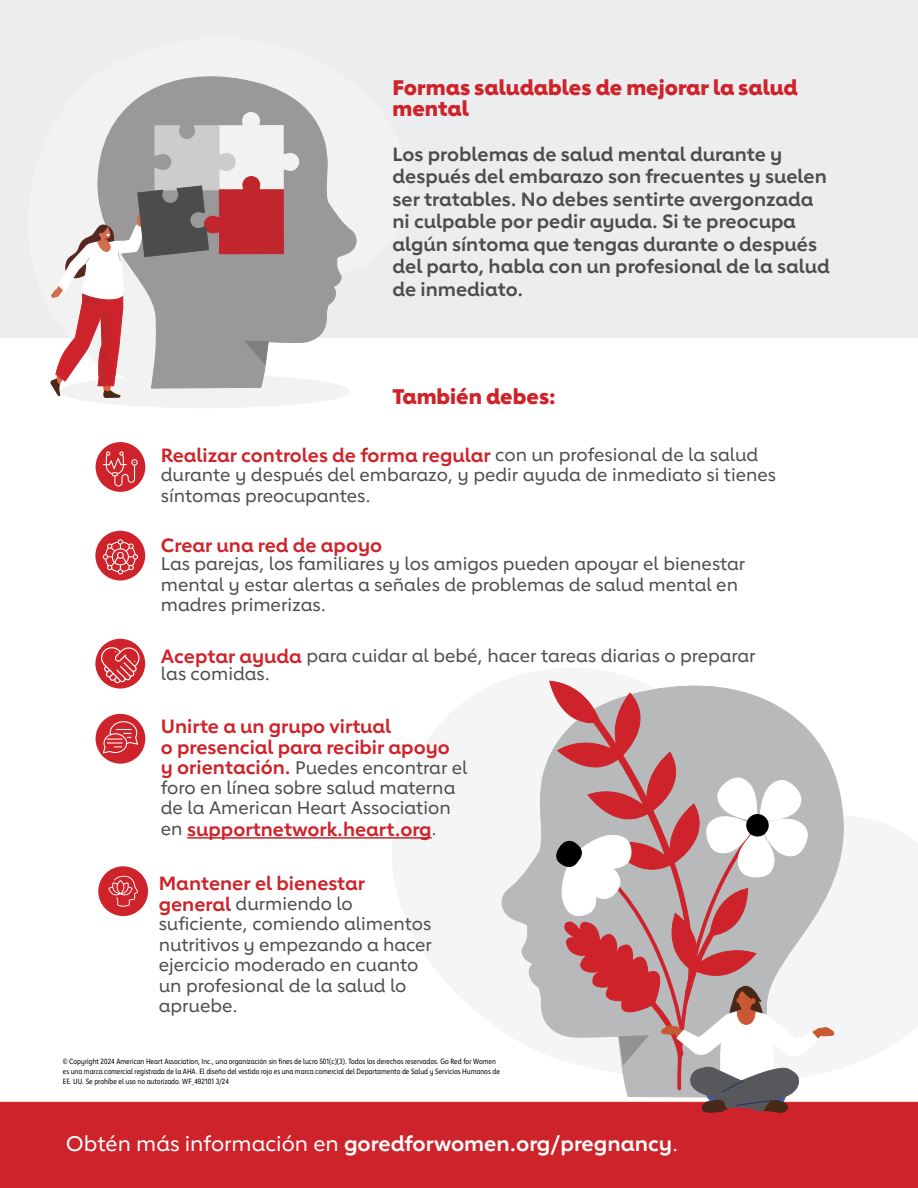
<style>
.page{position:relative;width:918px;height:1188px;background:#fff}
.page>*{position:absolute;margin:0;border:0;box-sizing:border-box;transform-origin:0 0}
.t1{font:800 21px/21px "Lub Dub";color:#ce232a}
.t2{font:700 21px "Lub Dub";color:#fff}
.t3{font:700 19.05px/22.5px "Lub Dub";color:#4c4d4f}
.t4{font:700 19.05px/20.5px "Lub Dub";color:#ce232a}
.t5{font:500 18px/20.4px "Lub Dub";color:#4c4d4f}
.t6{font:7.5px/9.8px "Lub Dub Condensed";color:#000}
.s1{font-weight:500;font-size:18px;color:#4c4d4f}
.s2{font-weight:700;font-size:19.05px;color:#ce232a}
.s3{font-weight:500}
</style>
<div class="page">
<div style="left:0;top:0;width:918px;height:338px;background:#ecedee"></div>
<svg style="left:123px;top:76px;width:234px;height:177px"></svg>
<svg style="left:51px;top:112px;width:298px;height:296px"></svg>
<svg style="left:96px;top:442px;width:49px;height:50px"></svg>
<svg style="left:95px;top:531px;width:50px;height:50px"></svg>
<svg style="left:95px;top:639px;width:50px;height:50px"></svg>
<div style="left:0;top:1102px;width:918px;height:86px;background:#ce232a"></div>
<svg style="left:501px;top:681px;width:343px;height:354px"></svg>
<svg style="left:550px;top:681px;width:149px;height:296px;background:#c69b9e"></svg>
<svg style="left:556px;top:778px;width:278px;height:335px"></svg>
<svg style="left:96px;top:714px;width:49px;height:50px"></svg>
<svg style="left:98px;top:866px;width:50px;height:50px"></svg>
<hr style="left:187px;top:837px;width:245px;height:2px;background:#ce232a">
<h2 class="t1" style="left:393px;top:76px;width:407px">Formas saludables de mejorar la salud mental</h2>
<p class="t3" style="left:393px;top:142px;width:439px">Los problemas de salud mental durante y después del embarazo son frecuentes y suelen ser tratables. No debes sentirte avergonzada ni culpable por pedir ayuda. Si te preocupa algún síntoma que tengas durante o después del parto, habla con un profesional de la salud de inmediato.</p>
<h2 class="t1" style="left:393px;top:385px;width:165px">También debes:</h2>
<p class="t4" style="left:161px;top:444px;width:599px">Realizar controles de forma regular <span class="s1">con un profesional de la salud</span></p>
<p class="t5" style="left:161px;top:464px;width:617px">durante y después del embarazo, y pedir ayuda de inmediato si tienes síntomas preocupantes.</p>
<p class="t4" style="left:161px;top:534px;width:223px">Crear una red de apoyo</p>
<p class="t5" style="left:161px;top:553px;width:586px">Las parejas, los familiares y los amigos pueden apoyar el bienestar mental y estar alertas a señales de problemas de salud mental en madres primerizas.</p>
<p class="t5" style="left:161px;top:647px;width:596px;line-height:17.4px"><span class="s2">Aceptar ayuda</span> para cuidar al bebé, hacer tareas diarias o preparar las comidas.</p>
<p class="t4" style="left:161px;top:716px;width:291px">Unirte a un grupo virtual<br>o presencial para recibir apoyo</p>
<p class="t5" style="left:161px;top:757px;width:308px"><span class="s2">y orientación.</span> Puedes encontrar el foro en línea sobre salud materna de la American Heart Association</p>
<p class="t4" style="left:161px;top:818px;width:278px"><span class="s1">en</span> supportnetwork.heart.org<span class="s1">.</span></p>
<p class="t4" style="left:159px;top:873px;width:208px">Mantener el bienestar</p>
<p class="t5" style="left:159px;top:894px;width:275px"><span class="s2">general</span> durmiendo lo suficiente, comiendo alimentos nutritivos y empezando a hacer ejercicio moderado en cuanto un profesional de la salud lo apruebe.</p>
<p class="t6" style="left:63px;top:1057px;width:439px">© Copyright 2024 American Heart Association, Inc., una organización sin fines de lucro 501(c)(3). Todos los derechos reservados. Go Red for Women es una marca comercial registrada de la AHA. El diseño del vestido rojo es una marca comercial del Departamento de Salud y Servicios Humanos de<br>EE. UU. Se prohíbe el uso no autorizado. WF_492101 3/24</p>
<p class="t2" style="left:66px;top:1131px;width:614px"><span class="s3">Obtén más información en</span> goredforwomen.org/pregnancy<span class="s3">.</span></p>
</div>
